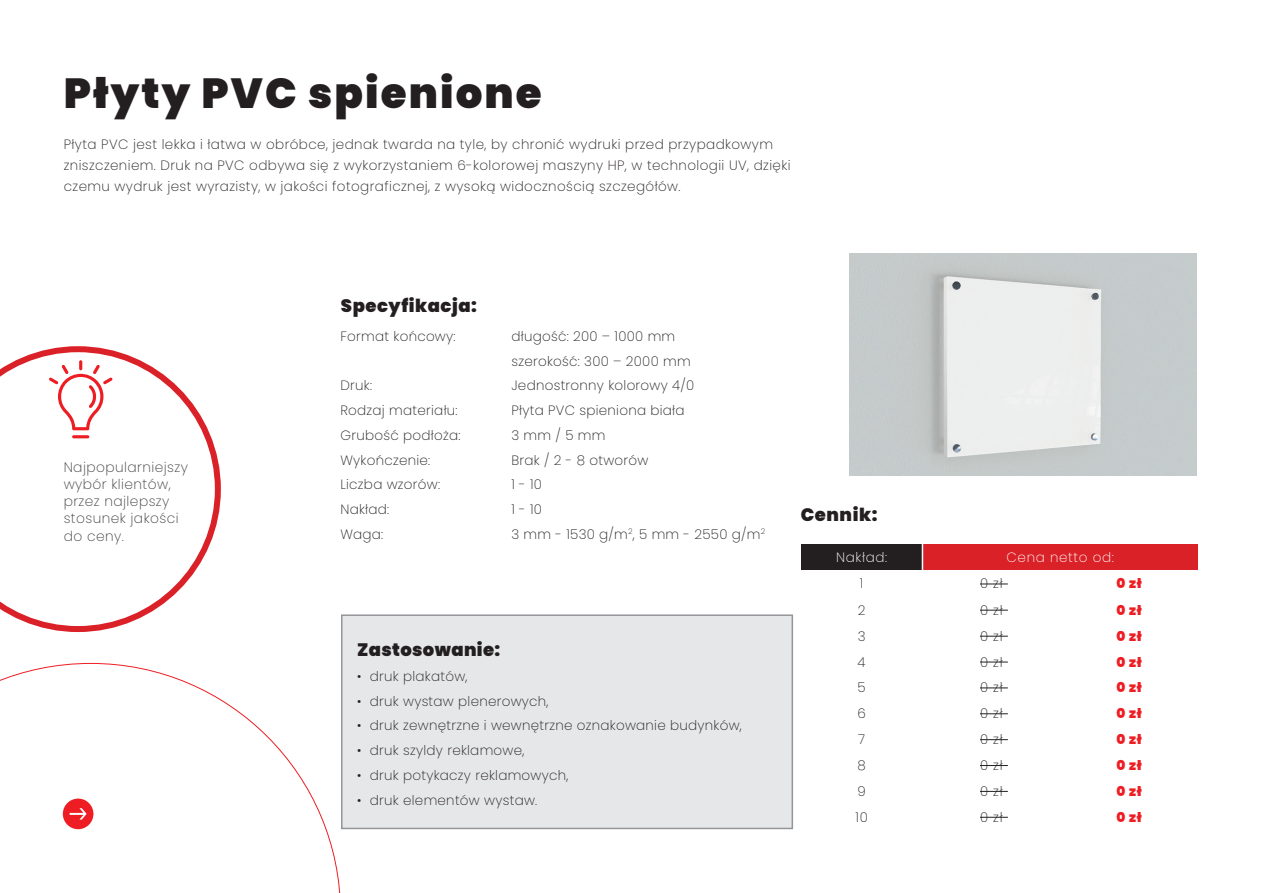
<style>
.page{position:relative;width:1263px;height:893px;background:#fff}
.page>*{position:absolute;margin:0;border:0;box-sizing:border-box;transform-origin:0 0}
.t1{font:900 42px "Poppins";letter-spacing:.05em;color:#231f20}
.t2{font:900 18px "Poppins";letter-spacing:.03em;color:#231f20}
.t3{font:200 13.8px/17.2px "Poppins";letter-spacing:.03em;color:#3e3e3f}
.t4{font:200 13.5px/21px "Poppins";letter-spacing:.02em;color:#231f20}
.t5{font:900 13.5px "Poppins";letter-spacing:.05em;color:#ee1d23}
.t6{font:200 13.5px "Poppins";letter-spacing:.05em;color:#fff}
</style>
<div class="page">
<svg style="left:0;top:663px;width:341px;height:230px"></svg>
<svg style="left:63px;top:799px;width:30px;height:30px"></svg>
<div style="left:801px;top:544px;width:121px;height:26px;background:#231f20"></div>
<div style="left:922px;top:544px;width:276px;height:26px;background:#da2128"></div>
<svg style="left:922px;top:544px;width:1px;height:26px"></svg>
<svg style="left:980px;top:584px;width:28px;height:1px"></svg>
<svg style="left:980px;top:610px;width:28px;height:1px"></svg>
<svg style="left:980px;top:636px;width:28px;height:1px"></svg>
<svg style="left:980px;top:662px;width:28px;height:1px"></svg>
<svg style="left:980px;top:688px;width:28px;height:1px"></svg>
<svg style="left:980px;top:713px;width:28px;height:1px"></svg>
<svg style="left:980px;top:739px;width:28px;height:1px"></svg>
<svg style="left:980px;top:765px;width:28px;height:1px"></svg>
<svg style="left:980px;top:791px;width:28px;height:1px"></svg>
<svg style="left:980px;top:817px;width:28px;height:1px"></svg>
<div style="left:341px;top:614px;width:452px;height:215px;background:#e6e7e9;border:2px solid #939598"></div>
<img style="left:850px;top:253px;width:347px;height:222px">
<svg style="left:0;top:346px;width:221px;height:286px"></svg>
<hr style="left:72px;top:435px;width:17px;height:3px;background:#ee1d23;border-radius:2px">
<svg style="left:49px;top:360px;width:64px;height:70px"></svg>
<h1 class="t1" style="left:64px;top:69px;width:480px">Płyty PVC spienione</h1>
<p class="t4" style="left:64px;top:133px;width:728px">Płyta PVC jest lekka i łatwa w obróbce, jednak twarda na tyle, by chronić wydruki przed przypadkowym zniszczeniem. Druk na PVC odbywa się z wykorzystaniem 6-kolorowej maszyny HP, w technologii UV, dzięki czemu wydruk jest wyrazisty, w jakości fotograficznej, z wysoką widocznością szczegółów.</p>
<p class="t3" style="left:64px;top:458px;width:126px">Najpopularniejszy wybór klientów, przez najlepszy stosunek jakości do ceny.</p>
<h2 class="t2" style="left:341px;top:295px;width:138px">Specyfikacja:</h2>
<p class="t4" style="left:340px;top:326px;width:117px">Format końcowy:</p>
<p class="t4" style="left:511px;top:324px;width:181px;line-height:24.8px">długość: 200 – 1000 mm szerokość: 300 – 2000 mm</p>
<p class="t4" style="left:340px;top:375px;width:33px">Druk:</p>
<p class="t4" style="left:511px;top:375px;width:184px">Jednostronny kolorowy 4/0</p>
<p class="t4" style="left:340px;top:400px;width:119px">Rodzaj materiału:</p>
<p class="t4" style="left:511px;top:400px;width:175px">Płyta PVC spieniona biała</p>
<p class="t4" style="left:340px;top:425px;width:121px">Grubość podłoża:</p>
<p class="t4" style="left:511px;top:425px;width:96px">3 mm / 5 mm</p>
<p class="t4" style="left:340px;top:449px;width:91px">Wykończenie:</p>
<p class="t4" style="left:511px;top:449px;width:138px">Brak / 2 - 8 otworów</p>
<p class="t4" style="left:340px;top:474px;width:101px">Liczba wzorów:</p>
<p class="t4" style="left:511px;top:474px;width:32px">1 - 10</p>
<p class="t4" style="left:340px;top:499px;width:50px">Nakład:</p>
<p class="t4" style="left:511px;top:499px;width:32px">1 - 10</p>
<p class="t4" style="left:340px;top:524px;width:44px">Waga:</p>
<p class="t4" style="left:511px;top:524px;width:255px">3 mm - 1530 g/m<sup>2</sup>, 5 mm - 2550 g/m<sup>2</sup></p>
<h2 class="t2" style="left:357px;top:639px;width:145px">Zastosowanie:</h2>
<p class="t4" style="left:357px;top:666px;width:112px">• druk plakatów,</p>
<p class="t4" style="left:357px;top:690px;width:193px">• druk wystaw plenerowych,</p>
<p class="t4" style="left:357px;top:715px;width:386px">• druk zewnętrzne i wewnętrzne oznakowanie budynków,</p>
<p class="t4" style="left:357px;top:740px;width:169px">• druk szyldy reklamowe,</p>
<p class="t4" style="left:357px;top:765px;width:213px">• druk potykaczy reklamowych,</p>
<p class="t4" style="left:357px;top:789px;width:182px">• druk elementów wystaw.</p>
<h2 class="t2" style="left:801px;top:504px;width:78px">Cennik:</h2>
<p class="t6" style="left:836px;top:550px;width:53px">Nakład:</p>
<p class="t6" style="left:1006px;top:550px;width:109px">Cena netto od:</p>
<p class="t4" style="left:860px;top:573px;width:5px">1</p>
<p class="t4" style="left:980px;top:573px;width:24px">0 zł</p>
<p class="t5" style="left:1116px;top:576px;width:27px">0 zł</p>
<p class="t4" style="left:858px;top:599px;width:9px">2</p>
<p class="t4" style="left:980px;top:599px;width:24px">0 zł</p>
<p class="t5" style="left:1116px;top:602px;width:27px">0 zł</p>
<p class="t4" style="left:858px;top:625px;width:9px">3</p>
<p class="t4" style="left:980px;top:625px;width:24px">0 zł</p>
<p class="t5" style="left:1116px;top:628px;width:27px">0 zł</p>
<p class="t4" style="left:858px;top:651px;width:10px">4</p>
<p class="t4" style="left:980px;top:651px;width:24px">0 zł</p>
<p class="t5" style="left:1116px;top:654px;width:27px">0 zł</p>
<p class="t4" style="left:857px;top:677px;width:10px">5</p>
<p class="t4" style="left:980px;top:677px;width:24px">0 zł</p>
<p class="t5" style="left:1116px;top:680px;width:27px">0 zł</p>
<p class="t4" style="left:857px;top:703px;width:10px">6</p>
<p class="t4" style="left:980px;top:703px;width:24px">0 zł</p>
<p class="t5" style="left:1116px;top:706px;width:27px">0 zł</p>
<p class="t4" style="left:858px;top:729px;width:8px">7</p>
<p class="t4" style="left:980px;top:729px;width:24px">0 zł</p>
<p class="t5" style="left:1116px;top:732px;width:27px">0 zł</p>
<p class="t4" style="left:857px;top:755px;width:10px">8</p>
<p class="t4" style="left:980px;top:755px;width:24px">0 zł</p>
<p class="t5" style="left:1116px;top:757px;width:27px">0 zł</p>
<p class="t4" style="left:857px;top:781px;width:10px">9</p>
<p class="t4" style="left:980px;top:781px;width:24px">0 zł</p>
<p class="t5" style="left:1116px;top:783px;width:27px">0 zł</p>
<p class="t4" style="left:855px;top:807px;width:14px">10</p>
<p class="t4" style="left:980px;top:807px;width:24px">0 zł</p>
<p class="t5" style="left:1116px;top:809px;width:27px">0 zł</p>
</div>
